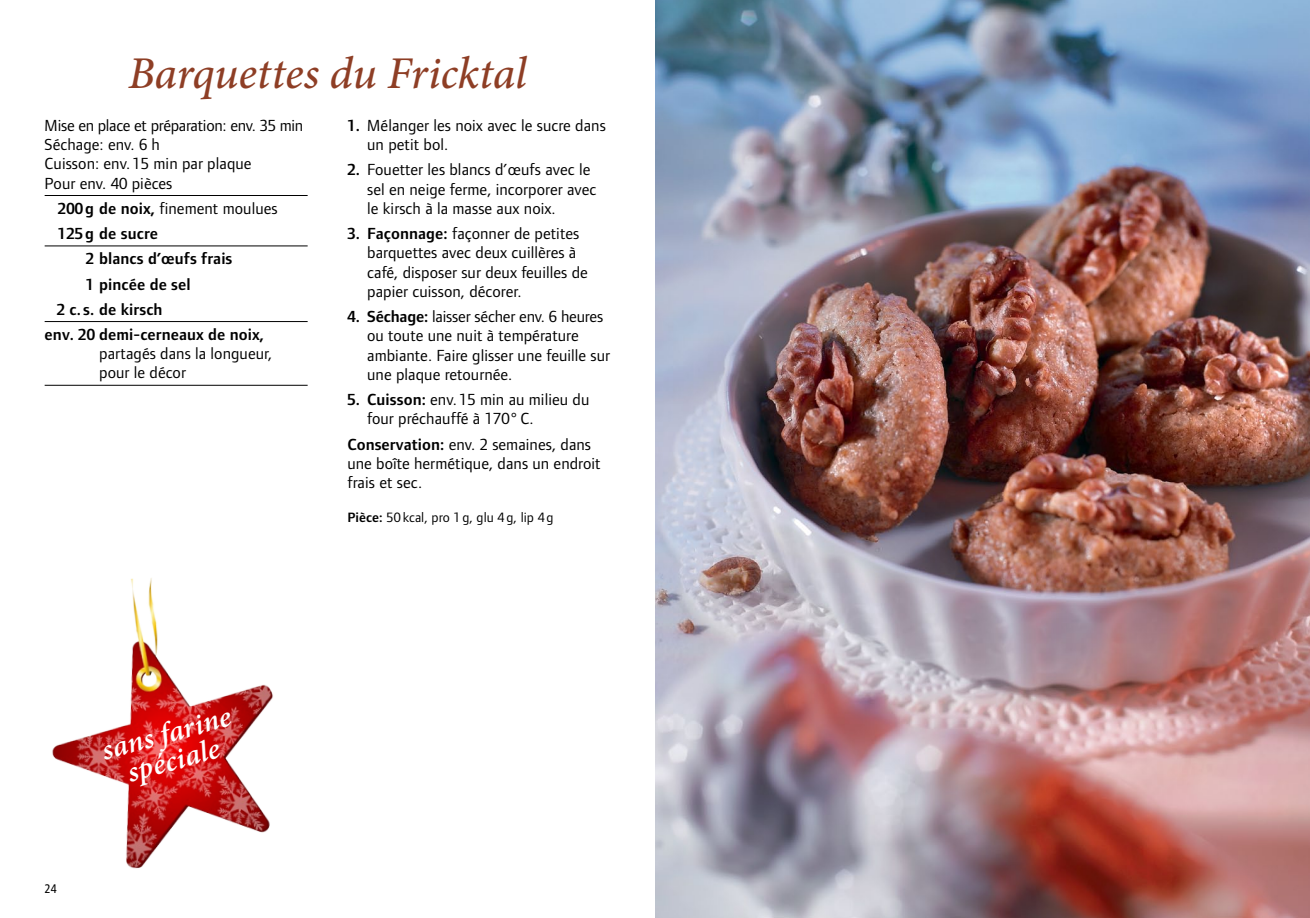
<style>
.page{position:relative;width:1310px;height:918px;background:#fff}
.page>*{position:absolute;margin:0;border:0;box-sizing:border-box;transform-origin:0 0}
.t1{font:italic 500 45.5px "Minion Pro";letter-spacing:-.005em;color:#8e3e25}
.t2{font:italic 600 29.75px/28px "Minion Pro";color:#fff;text-align:center}
.t3{font:16.62px/19.2px "Foundry Form Sans B Bn";letter-spacing:.005em;color:#000}
.t4{font:600 16.62px "Foundry Form Sans B Bn";letter-spacing:.005em;color:#000}
.t5{font:14px "Foundry Form Sans B Bn";letter-spacing:.005em;color:#000}
.t6{font:12.25px "Frutiger B Bn Con Regular";color:#000}
.s1{font-weight:600}
</style>
<div class="page">
<img style="left:655px;top:0;width:655px;height:918px">
<hr style="left:45px;top:195px;width:263px;height:1px;background:#000">
<hr style="left:45px;top:246px;width:263px;height:1px;background:#000">
<hr style="left:45px;top:321px;width:263px;height:1px;background:#000">
<hr style="left:45px;top:385px;width:263px;height:1px;background:#000">
<img style="left:52px;top:578px;width:221px;height:291px">
<h1 class="t1" style="left:128px;top:42px;width:400px">Barquettes du Fricktal</h1>
<p class="t3" style="left:45px;top:116px;width:260px">Mise en place et préparation: env. 35 min<br>Séchage: env. 6 h<br>Cuisson: env. 15 min par plaque<br>Pour env. 40 pièces</p>
<p class="t3" style="left:58px;top:199px;width:221px"><span class="s1">200 g de noix,</span> finement moulues</p>
<p class="t4" style="left:58px;top:224px;width:102px">125 g de sucre</p>
<p class="t4" style="left:86px;top:249px;width:148px">2 blancs d’œufs frais</p>
<p class="t4" style="left:86px;top:275px;width:106px">1 pincée de sel</p>
<p class="t4" style="left:57px;top:300px;width:107px">2 c. s. de kirsch</p>
<p class="t4" style="left:45px;top:325px;width:221px">env. 20 demi-cerneaux de noix,</p>
<p class="t3" style="left:99px;top:344px;width:175px">partagés dans la longueur, pour le décor</p>
<p class="t3" style="left:367px;top:116px;width:240px;text-indent:-20px"><span class="s1">1.</span> Mélanger les noix avec le sucre dans un petit bol.</p>
<p class="t3" style="left:367px;top:160px;width:231px;text-indent:-20px"><span class="s1">2.</span> Fouetter les blancs d’œufs avec le sel en neige ferme, incorporer avec le kirsch à la masse aux noix.</p>
<p class="t3" style="left:367px;top:224px;width:222px;text-indent:-20px"><span class="s1">3. Façonnage:</span> façonner de petites barquettes avec deux cuillères à café, disposer sur deux feuilles de papier cuisson, décorer.</p>
<p class="t3" style="left:367px;top:307px;width:244px;text-indent:-20px"><span class="s1">4. Séchage:</span> laisser sécher env. 6 heures ou toute une nuit à température ambiante. Faire glisser une feuille sur une plaque retournée.</p>
<p class="t3" style="left:367px;top:390px;width:224px;text-indent:-20px"><span class="s1">5. Cuisson:</span> env. 15 min au milieu du four préchauffé à 170° C.</p>
<p class="t3" style="left:347px;top:434px;width:255px"><span class="s1">Conservation:</span> env. 2 semaines, dans une boîte hermétique, dans un endroit frais et sec.</p>
<p class="t5" style="left:347px;top:509px;width:208px"><span class="s1">Pièce:</span> 50 kcal, pro 1 g, glu 4 g, lip 4 g</p>
<p class="t6" style="left:45px;top:881px;width:14px">24</p>
<h2 class="t2" style="left:98px;top:736px;width:134px;rotate:-15deg">sans farine spéciale</h2>
</div>
